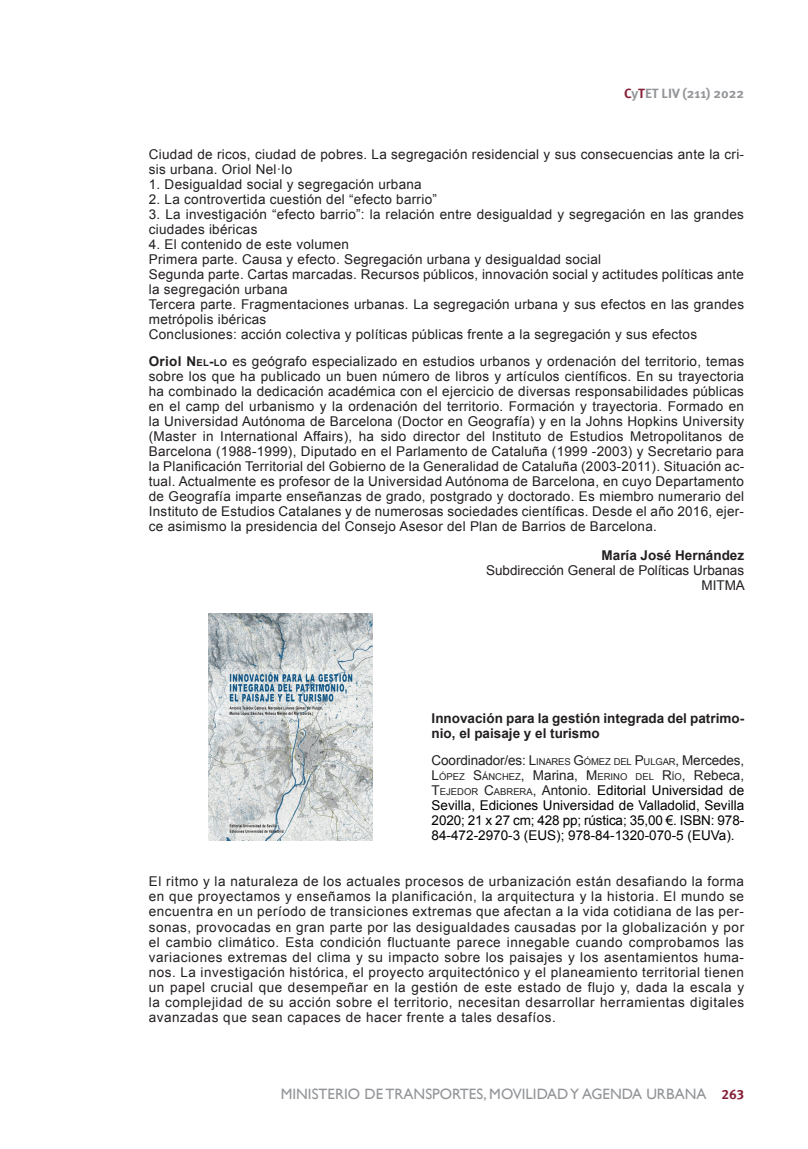
<style>
.page{position:relative;width:808px;height:1149px;background:#fff}
.page>*{position:absolute;margin:0;border:0;box-sizing:border-box;transform-origin:0 0}
.t1{font:15px "Gill Sans";color:#939598}
.t2{font:13.5px/15px "Arial";letter-spacing:.02em;color:#231f20}
.t3{font:13.5px/15px "Arial";letter-spacing:-.01em;color:#000001;text-align:justify}
.t4{font:700 13.5px/15px "Arial";color:#231f20}
.t5{font:13.5px "Arial";letter-spacing:-.01em;color:#231f20}
.t6{font:13.5px/15px "Arial";color:#231f20;text-align:right}
.t7{font:700 13.5px "Meta Pro";color:#939598}
.t8{font:9.45px/15px "Arial";color:#231f20}
.s1{color:#851f36}
.s2{font-weight:700}
.s3{font-weight:700;font-size:9.45px}
.s4{font-style:inherit}
.s5{font-size:9.45px}
.s6{font-size:13.5px}
.s7{font-size:9.45px;color:#231f20}
.s8{color:#231f20}
.s9{font-family:"Meta Pro";font-weight:700;font-size:13.5px;color:#851f36}
</style>
<div class="page">
<img style="left:208px;top:613px;width:164px;height:226px">
<p class="t7" style="left:624px;top:83px;width:121px"><span class="s1">C</span>y<span class="s1">T</span>ET LIV (211) 2022</p>
<p class="t2" style="left:149px;top:147px;width:597px">Ciudad de ricos, ciudad de pobres. La segregación residencial y sus consecuencias ante la cri&shy;sis urbana. Oriol Nel·lo</p>
<p class="t2" style="left:149px;top:177px;width:274px">1. Desigualdad social y segregación urbana</p>
<p class="t2" style="left:149px;top:192px;width:290px">2. La controvertida cuestión del “efecto barrio”</p>
<p class="t2" style="left:149px;top:207px;width:597px">3. La investigación “efecto barrio”: la relación entre desigualdad y segregación en las grandes ciudades ibéricas</p>
<p class="t2" style="left:149px;top:237px;width:597px">4. El contenido de este volumen<br>Primera parte. Causa y efecto. Segregación urbana y desigualdad social<br>Segunda parte. Cartas marcadas. Recursos públicos, innovación social y actitudes políticas ante la segregación urbana<br>Tercera parte. Fragmentaciones urbanas. La segregación urbana y sus efectos en las grandes metrópolis ibéricas<br>Conclusiones: acción colectiva y políticas públicas frente a la segregación y sus efectos</p>
<p class="t2" style="left:149px;top:354px;width:597px;text-align:justify"><span class="s2">Oriol</span> <span class="s2">N</span> <span class="s3">el</span><span class="s2">-</span><span class="s3">lo</span> es geógrafo especializado en estudios urbanos y ordenación del territorio, temas sobre los que ha publicado un buen número de libros y artículos científicos. En su trayectoria ha combinado la dedicación académica con el ejercicio de diversas responsabilidades públicas en el camp del urbanismo y la ordenación del territorio. Formación y trayectoria. Formado en la Universidad Autónoma de Barcelona (Doctor en Geografía) y en la Johns Hopkins University (Master in International Affairs), ha sido director del Instituto de Estudios Metropolitanos de Barcelona (1988-1999), Diputado en el Parlamento de Cataluña (1999 -2003) y Secretario para la Planificación Territorial del Gobierno de la Generalidad de Cataluña (2003-2011). Situación ac&shy;tual. Actualmente es profesor de la Universidad Autónoma de Barcelona, en cuyo Departamento de Geografía imparte enseñanzas de grado, postgrado y doctorado. Es miembro numerario del Instituto de Estudios Catalanes y de numerosas sociedades científicas. Desde el año 2016, ejer&shy;ce asimismo la presidencia del Consejo Asesor del Plan de Barrios de Barcelona.</p>
<p class="t4" style="left:602px;top:547px;width:144px">María José Hernández</p>
<p class="t6" style="left:486px;top:562px;width:260px">Subdirección General de Políticas Urbanas<br>MITMA</p>
<p class="t4" style="left:432px;top:711px;width:314px">Innovación para la gestión integrada del patrimo&shy;nio, el paisaje y el turismo</p>
<p class="t5" style="left:432px;top:751px;width:314px">Coordinador/es: <span class="s4">L</span><span class="s5">INARES</span> <span class="s4">G</span><span class="s5">ÓMEZ DEL</span> <span class="s4">P</span><span class="s5">ULGAR</span>, Mercedes,</p>
<p class="t8" style="left:432px;top:769px;width:314px"><span class="s6">L</span>ÓPEZ <span class="s6">S</span>ÁNCHEZ<span class="s6">, Marina,</span> <span class="s6">M</span> ERINO DEL <span class="s6">R</span>ÍO<span class="s6">, Rebeca,<br></span><span class="s6">T</span>EJE</p>
<p class="t3" style="left:432px;top:782px;width:314px;text-indent:26px"><span class="s7">DOR</span> <span class="s8">C</span><span class="s7">ABRERA</span><span class="s8">, Antonio.</span> Editorial Universidad de Sevilla, Ediciones Universidad de Valladolid, Sevilla 2020; 21 x 27 cm; 428 pp; rústica; 35,00 €. ISBN: 978- 84-472-2970-3 (EUS); 978-84-1320-070-5 (EUVa).</p>
<p class="t2" style="left:149px;top:874px;width:597px;text-align:justify">El ritmo y la naturaleza de los actuales procesos de urbanización están desafiando la forma en que proyectamos y enseñamos la planificación, la arquitectura y la historia. El mundo se encuentra en un período de transiciones extremas que afectan a la vida cotidiana de las per&shy;sonas, provocadas en gran parte por las desigualdades causadas por la globalización y por el cambio climático. Esta condición fluctuante parece innegable cuando comprobamos las variaciones extremas del clima y su impacto sobre los paisajes y los asentamientos huma&shy;nos. La investigación histórica, el proyecto arquitectónico y el planeamiento territorial tienen un papel crucial que desempeñar en la gestión de este estado de flujo y, dada la escala y la complejidad de su acción sobre el territorio, necesitan desarrollar herramientas digitales avanzadas que sean capaces de hacer frente a tales desafíos.</p>
<p class="t1" style="left:281px;top:1084px;width:465px">MINISTERIO DE TRANSPORTES, MOVILIDAD Y AGENDA URBANA <span class="s9">263</span></p>
</div>
